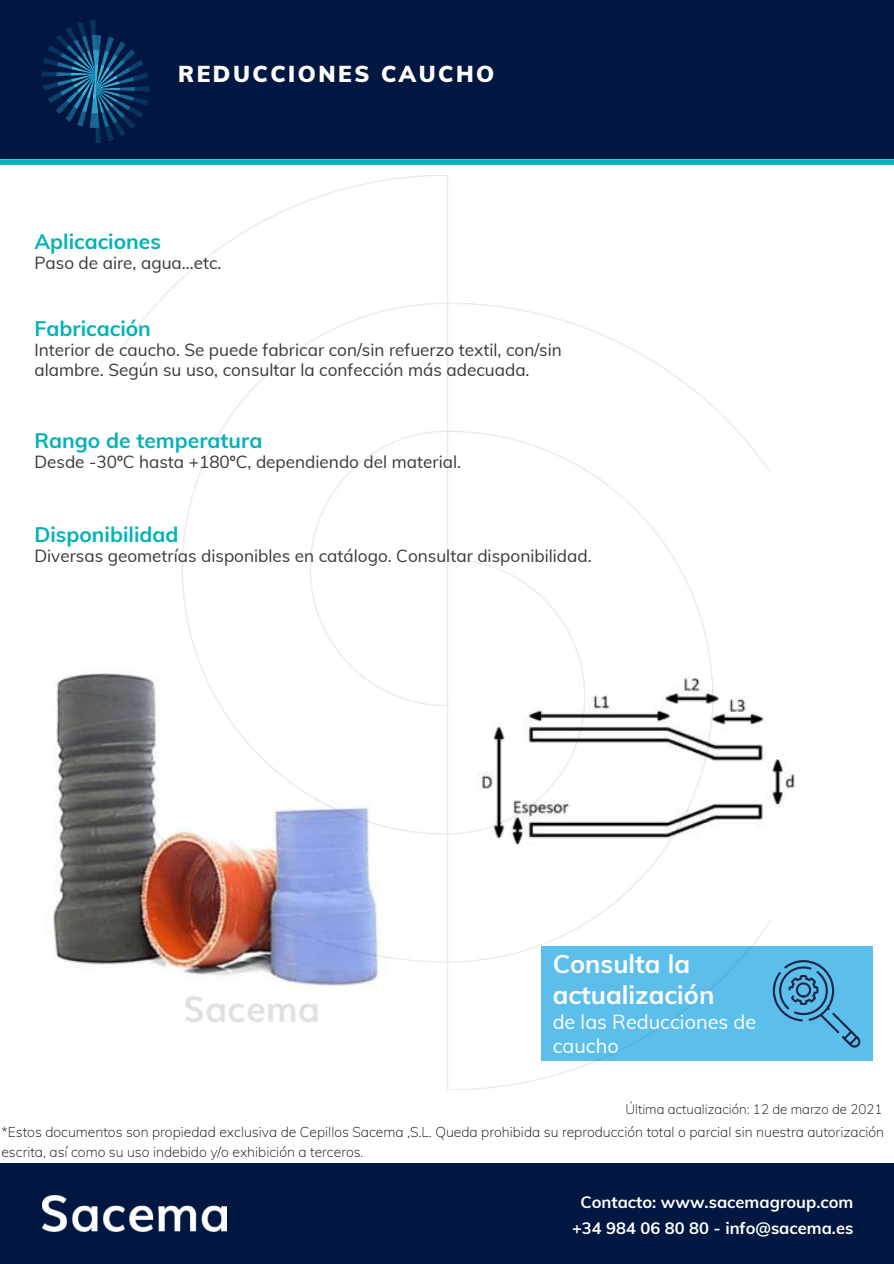
<style>
.page{position:relative;width:894px;height:1264px;background:#fff}
.page>*{position:absolute;margin:0;border:0;box-sizing:border-box;transform-origin:0 0}
.t1{font:700 25.5px/31px "Muli";color:#fff}
.t2{font:900 22.5px "Muli";letter-spacing:.11em;color:#fff}
.t3{font:700 21px "Muli";color:#00b3b9}
.t4{font:19.8px/23.5px "Muli";color:#fff}
.t5{font:17.1px/20.2px "Muli";color:#383838}
.t6{font:700 16.5px/26px "Muli";color:#fff;text-align:center}
.t7{font:200 13.95px/19.5px "Muli";color:#000}
.t8{font:200 13.35px "Muli";color:#000}
</style>
<div class="page">
<div style="left:0;top:0;width:893px;height:159px;background:#001742"></div>
<img style="left:42px;top:20px;width:108px;height:122px">
<div style="left:1px;top:159px;width:892px;height:6px;background:#00b3b9"></div>
<div style="left:0;top:1163px;width:893px;height:100px;background:#001742"></div>
<img style="left:42px;top:1195px;width:184px;height:36px">
<img style="left:771px;top:756px;width:24px;height:51px">
<img style="left:53px;top:668px;width:71px;height:300px">
<div style="left:540px;top:945px;width:331px;height:115px;background:#5cbfeb"></div>
<svg style="left:772px;top:960px;width:88px;height:87px"></svg>
<img style="left:124px;top:176px;width:646px;height:913px">
<h2 class="t2" style="left:178px;top:60px;width:317px">REDUCCIONES CAUCHO</h2>
<p class="t3" style="left:34px;top:228px;width:128px">Aplicaciones</p>
<p class="t5" style="left:34px;top:252px;width:189px">Paso de aire, agua…etc.</p>
<p class="t3" style="left:34px;top:315px;width:118px">Fabricación</p>
<p class="t5" style="left:34px;top:339px;width:529px">Interior de caucho. Se puede fabricar con/sin refuerzo textil, con/sin alambre. Según su uso, consultar la confección más adecuada.</p>
<p class="t3" style="left:34px;top:427px;width:229px">Rango de temperatura</p>
<p class="t5" style="left:34px;top:451px;width:428px">Desde -30ºC hasta +180ºC, dependiendo del material.</p>
<p class="t3" style="left:34px;top:521px;width:146px">Disponibilidad</p>
<p class="t5" style="left:34px;top:545px;width:558px">Diversas geometrías disponibles en catálogo. Consultar disponibilidad.</p>
<h1 class="t1" style="left:552px;top:948px;width:163px">Consulta la actualización</h1>
<p class="t4" style="left:552px;top:1009px;width:205px">de las Reducciones de caucho</p>
<p class="t8" style="left:625px;top:1100px;width:258px">Última actualización: 12 de marzo de 2021</p>
<p class="t7" style="left:1px;top:1122px;width:884px">*Estos documentos son propiedad exclusiva de Cepillos Sacema ,S.L. Queda prohibida su reproducción total o parcial sin nuestra autorización escrita, así como su uso indebido y/o exhibición a terceros.</p>
<p class="t6" style="left:572px;top:1188px;width:283px">Contacto: www.sacemagroup.com +34 984 06 80 80 - info@sacema.es</p>
</div>
